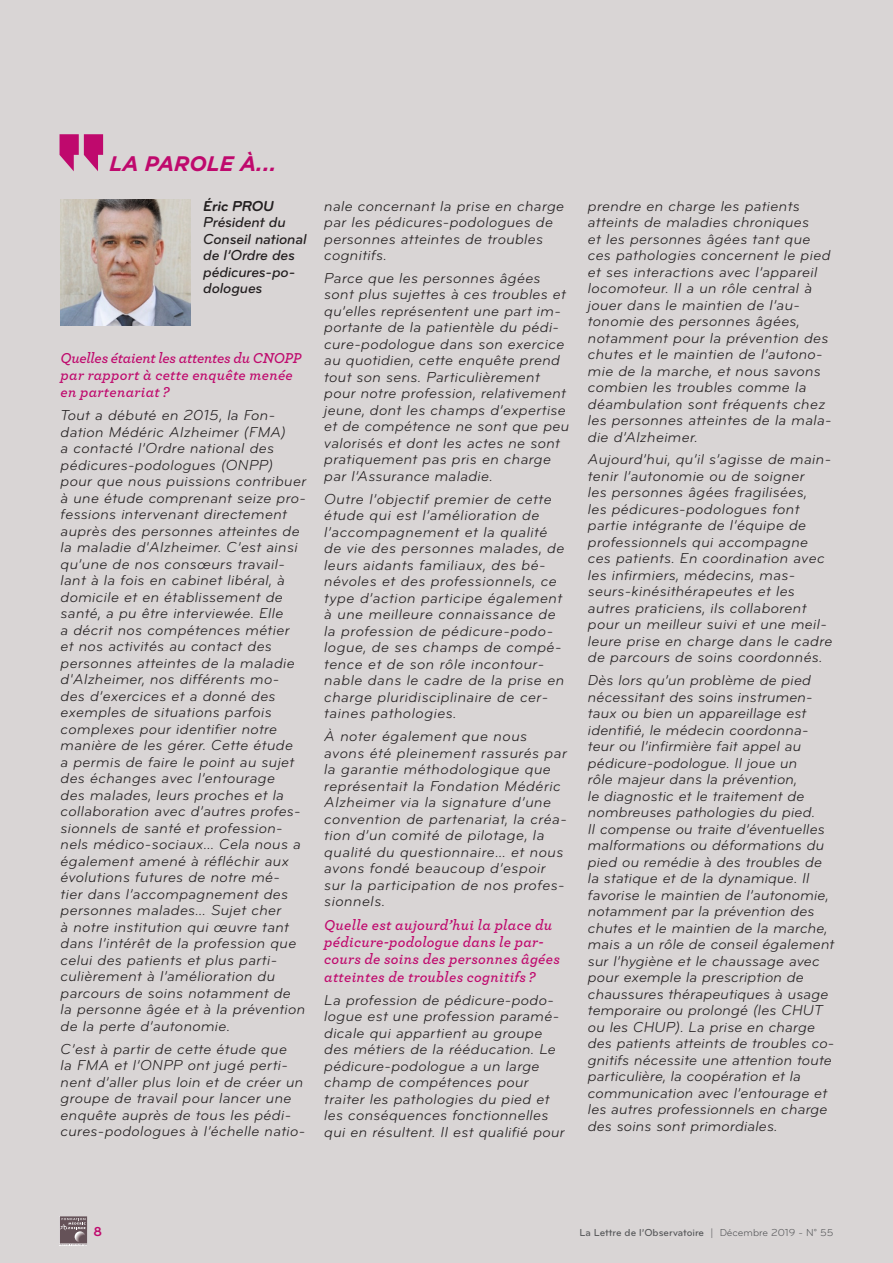
<style>
.page{position:relative;width:893px;height:1263px;background:#d9d5d5}
.page>*{position:absolute;margin:0;border:0;box-sizing:border-box;transform-origin:0 0}
.t1{font:italic 700 21px "Gotham";color:#bf096d}
.t2{font:italic 15px/16.5px "Bryant Pro";letter-spacing:.02em;color:#231f20}
.t3{font:italic 600 15px/17.2px "Archer";letter-spacing:.02em;color:#bf096d}
.t4{font:italic 500 15px/16.5px "Bryant Pro";letter-spacing:-.015em;color:#231f20}
.t5{font:italic 700 15px "Bryant Pro";letter-spacing:-.015em;color:#231f20}
.t6{font:700 13.5px "Bryant Pro";color:#bf096d}
.t7{font:500 10.5px "Bryant Pro";color:#57585a}
.s1{font-weight:400}
</style>
<div class="page">
<img style="left:61px;top:199px;width:130px;height:127px">
<svg style="left:60px;top:134px;width:43px;height:37px"></svg>
<svg style="left:60px;top:1245px;width:27px;height:1px"></svg>
<svg style="left:60px;top:1216px;width:27px;height:29px"></svg>
<h1 class="t1" style="left:109px;top:152px;width:168px">LA PAROLE À...</h1>
<p class="t5" style="left:203px;top:196px;width:72px">Éric PROU</p>
<p class="t4" style="left:203px;top:214px;width:105px">Président du<br>Conseil national de l’Ordre des pédicures-po&shy;dologues</p>
<p class="t3" style="left:61px;top:348px;width:242px">Quelles étaient les attentes du CNOPP par rapport à cette enquête menée en partenariat ?</p>
<p class="t2" style="left:61px;top:407px;width:247px">Tout a débuté en 2015, la Fon&shy;dation Médéric Alzheimer (FMA)<br>a contacté l’Ordre national des pédicures-podologues (ONPP) pour que nous puissions contribuer à une étude comprenant seize pro&shy;fessions intervenant directement auprès des personnes atteintes de la maladie d'Alzheimer. C’est ainsi qu’une de nos consœurs travail&shy;lant à la fois en cabinet libéral, à domicile et en établissement de santé, a pu être interviewée. Elle<br>a décrit nos compétences métier et nos activités au contact des personnes atteintes de la maladie d'Alzheimer, nos différents mo&shy;des d’exercices et a donné des exemples de situations parfois complexes pour identifier notre manière de les gérer. Cette étude<br>a permis de faire le point au sujet des échanges avec l’entourage<br>des malades, leurs proches et la collaboration avec d’autres profes&shy;sionnels de santé et profession&shy;nels médico-sociaux… Cela nous a également amené à réfléchir aux évolutions futures de notre mé-<br>tier dans l’accompagnement des personnes malades… Sujet cher<br>à notre institution qui œuvre tant dans l’intérêt de la profession que celui des patients et plus parti&shy;culièrement à l’amélioration du parcours de soins notamment de<br>la personne âgée et à la prévention de la perte d’autonomie.</p>
<p class="t2" style="left:61px;top:1040px;width:246px">C’est à partir de cette étude que<br>la FMA et l’ONPP ont jugé perti&shy;nent d’aller plus loin et de créer un groupe de travail pour lancer une enquête auprès de tous les pédi&shy;cures-podologues à l’échelle natio-</p>
<p class="t2" style="left:324px;top:197px;width:242px">nale concernant la prise en charge par les pédicures-podologues de personnes atteintes de troubles cognitifs.</p>
<p class="t2" style="left:324px;top:270px;width:246px">Parce que les personnes âgées sont plus sujettes à ces troubles et qu’elles représentent une part im&shy;portante de la patientèle du pédi&shy;cure-podologue dans son exercice au quotidien, cette enquête prend tout son sens. Particulièrement pour notre profession, relativement jeune, dont les champs d’expertise et de compétence ne sont que peu valorisés et dont les actes ne sont pratiquement pas pris en charge par l’Assurance maladie.</p>
<p class="t2" style="left:324px;top:491px;width:242px">Outre l’objectif premier de cette étude qui est l’amélioration de l’accompagnement et la qualité de vie des personnes malades, de leurs aidants familiaux, des bé&shy;névoles et des professionnels, ce type d’action participe également à une meilleure connaissance de la profession de pédicure-podo&shy;logue, de ses champs de compé&shy;tence et de son rôle incontour&shy;nable dans le cadre de la prise en charge pluridisciplinaire de cer&shy;taines pathologies.</p>
<p class="t2" style="left:324px;top:728px;width:244px">À noter également que nous avons été pleinement rassurés par la garantie méthodologique que représentait la Fondation Médéric<br>Alzheimer via la signature d’une convention de partenariat, la créa&shy;tion d’un comité de pilotage, la qualité du questionnaire… et nous avons fondé beaucoup d’espoir sur la participation de nos profes&shy;sionnels.</p>
<p class="t3" style="left:324px;top:915px;width:237px">Quelle est aujourd’hui la place du pédicure-podologue dans le par&shy;cours de soins des personnes âgées atteintes de troubles cognitifs ?</p>
<p class="t2" style="left:324px;top:991px;width:242px">La profession de pédicure-podo&shy;logue est une profession paramé&shy;dicale qui appartient au groupe des métiers de la rééducation. Le pédicure-podologue a un large champ de compétences pour traiter les pathologies du pied et les conséquences fonctionnelles qui en résultent. Il est qualifié pour</p>
<p class="t2" style="left:588px;top:197px;width:245px">prendre en charge les patients atteints de maladies chroniques<br>et les personnes âgées tant que ces pathologies concernent le pied et ses interactions avec l’appareil locomoteur. Il a un rôle central à jouer dans le maintien de l’au&shy;tonomie des personnes âgées, notamment pour la prévention des chutes et le maintien de l’autono&shy;mie de la marche, et nous savons combien les troubles comme la déambulation sont fréquents chez les personnes atteintes de la mala&shy;die d’Alzheimer.</p>
<p class="t2" style="left:588px;top:451px;width:246px">Aujourd’hui, qu’il s’agisse de main&shy;tenir l’autonomie ou de soigner<br>les personnes âgées fragilisées,<br>les pédicures-podologues font partie intégrante de l’équipe de professionnels qui accompagne ces patients. En coordination avec les infirmiers, médecins, mas&shy;seurs-kinésithérapeutes et les autres praticiens, ils collaborent pour un meilleur suivi et une meil&shy;leure prise en charge dans le cadre de parcours de soins coordonnés.</p>
<p class="t2" style="left:588px;top:672px;width:248px">Dès lors qu’un problème de pied nécessitant des soins instrumen&shy;taux ou bien un appareillage est identifié, le médecin coordonna&shy;teur ou l’infirmière fait appel au pédicure-podologue. Il joue un<br>rôle majeur dans la prévention,<br>le diagnostic et le traitement de nombreuses pathologies du pied.<br>Il compense ou traite d’éventuelles malformations ou déformations du pied ou remédie à des troubles de la statique et de la dynamique. Il favorise le maintien de l’autonomie, notamment par la prévention des chutes et le maintien de la marche, mais a un rôle de conseil également sur l’hygiène et le chaussage avec pour exemple la prescription de chaussures thérapeutiques à usage temporaire ou prolongé (les CHUT ou les CHUP). La prise en charge des patients atteints de troubles co&shy;gnitifs nécessite une attention toute particulière, la coopération et la communication avec l’entourage et les autres professionnels en charge des soins sont primordiales.</p>
<p class="t6" style="left:94px;top:1223px;width:10px">8</p>
<p class="t7" style="left:579px;top:1226px;width:256px">La Lettre de l’Observatoire <span class="s1">| Décembre 2019 - N° 55</span></p>
</div>
